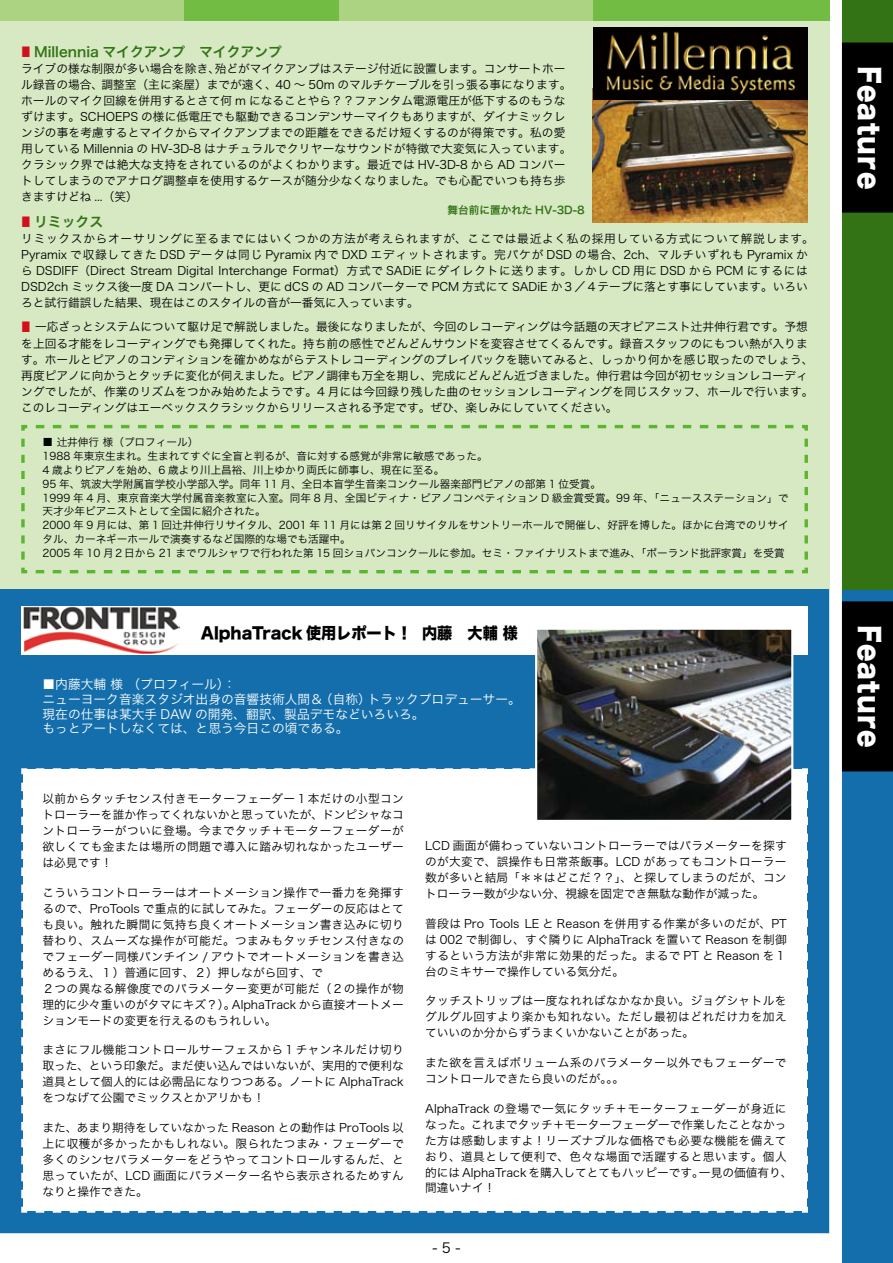
<style>
.page{position:relative;width:893px;height:1263px;background:#fff}
.page>*{position:absolute;margin:0;border:0;box-sizing:border-box;transform-origin:0 0}
.t1{font:28.05px "Hira Kaku Std W8";letter-spacing:.05em;color:#fff;scale:.91 1}
.t2{font:15.9px "Hira Kaku Std W8";color:#000;scale:.95 1}
.t3{font:13.8px "Hira Kaku Pro W6";color:#337316}
.t4{font:13.8px "Hira Kaku Pro W3";color:#000}
.t5{font:12.75px/14.9px "Hira Kaku Pro W3";color:#fff}
.t6{font:11.7px/15.9px "Hira Kaku Pro W3";letter-spacing:.01em;color:#000;text-align:justify}
.t7{font:11.7px/15.9px "Hira Kaku Pro W3";letter-spacing:.03em;color:#000}
.t8{font:10.65px/13.8px "Hira Kaku Pro W3";color:#000}
.t9{font:10.65px "Hira Kaku Pro W6";color:#337316}
.s1{font-family:"Hira Kaku Std W8";color:#d0111b}
.s2{font-family:"Hira Kaku Std W8";font-size:13.8px;color:#d0111b}
</style>
<div class="page">
<div style="left:0;top:589px;width:829px;height:644px;background:#136eab"></div>
<div style="left:0;top:21px;width:829px;height:568px;background:#d7e9c3"></div>
<svg style="left:20px;top:766px;width:790px;height:448px"></svg>
<div style="left:21px;top:606px;width:787px;height:49px;background:#fff"></div>
<svg style="left:842px;top:0;width:51px;height:1263px"></svg>
<img style="left:538px;top:631px;width:252px;height:188px">
<div style="left:535px;top:628px;width:258px;height:194px;border:2px solid #fff"></div>
<div style="left:0;top:0;width:256px;height:21px;background:#abd381"></div>
<div style="left:184px;top:0;width:235px;height:21px;background:#73bc44"></div>
<div style="left:339px;top:0;width:336px;height:21px;background:#abd381"></div>
<div style="left:593px;top:0;width:236px;height:21px;background:#73bc44"></div>
<svg style="left:21px;top:424px;width:787px;height:150px"></svg>
<img style="left:593px;top:100px;width:215px;height:123px">
<img style="left:24px;top:606px;width:155px;height:48px">
<img style="left:593px;top:28px;width:215px;height:72px">
<p class="t3" style="left:21px;top:39px;width:262px"><span class="s1">■</span> Millennia マイクアンプ　マイクアンプ</p>
<p class="t6" style="left:21px;top:60px;width:552px;text-align:left">ライブの様な制限が多い場合を除き、殆どがマイクアンプはステージ付近に設置します。コンサートホール録音の場合、調整室（主に楽屋）までが遠く、40 〜 50m のマルチケーブルを引っ張る事になります。ホールのマイク回線を併用するとさて何 m になることやら？？ファンタム電源電圧が低下するのもうなずけます。SCHOEPS の様に低電圧でも駆動できるコンデンサーマイクもありますが、ダイナミックレンジの事を考慮するとマイクからマイクアンプまでの距離をできるだけ短くするのが得策です。私の愛用している Millennia の HV-3D-8 はナチュラルでクリヤーなサウンドが特徴で大変気に入っています。クラシック界では絶大な支持をされているのがよくわかります。最近では HV-3D-8 から AD コンバートしてしまうのでアナログ調整卓を使用するケースが随分少なくなりました。でも心配でいつも持ち歩きますけどね ...（笑）</p>
<p class="t9" style="left:448px;top:201px;width:139px">舞台前に置かれた HV-3D-8</p>
<p class="t3" style="left:21px;top:209px;width:83px"><span class="s1">■</span> リミックス</p>
<p class="t6" style="left:21px;top:230px;width:794px;text-align:left">リミックスからオーサリングに至るまでにはいくつかの方法が考えられますが、ここでは最近よく私の採用している方式について解説します。Pyramix で収録してきた DSD データは同じ Pyramix 内で DXD エディットされます。完パケが DSD の場合、2ch、マルチいずれも Pyramix から DSDIFF（Direct Stream Digital Interchange Format）方式で SADiE にダイレクトに送ります。しかし CD 用に DSD から PCM にするにはDSD2ch ミックス後一度 DA コンバートし、更に dCS の AD コンバーターで PCM 方式にて SADiE か３／４テープに落とす事にしています。いろいろと試行錯誤した結果、現在はこのスタイルの音が一番気に入っています。</p>
<p class="t6" style="left:21px;top:318px;width:794px;text-align:left"><span class="s2">■</span> 一応ざっとシステムについて駆け足で解説しました。最後になりましたが、今回のレコーディングは今話題の天才ピアニスト辻井伸行君です。予想を上回る才能をレコーディングでも発揮してくれた。持ち前の感性でどんどんサウンドを変容させてくるんです。録音スタッフのにもつい熱が入ります。ホールとピアノのコンディションを確かめながらテストレコーディングのプレイバックを聴いてみると、しっかり何かを感じ取ったのでしょう、再度ピアノに向かうとタッチに変化が伺えました。ピアノ調律も万全を期し、完成にどんどん近づきました。伸行君は今回が初セッションレコーディングでしたが、作業のリズムをつかみ始めたようです。4 月には今回録り残した曲のセッションレコーディングを同じスタッフ、ホールで行います。このレコーディングはエーベックスクラシックからリリースされる予定です。ぜひ、楽しみにしていてください。</p>
<p class="t8" style="left:43px;top:435px;width:748px">■ 辻井伸行 様（プロフィール）<br>1988 年東京生まれ。生まれてすぐに全盲と判るが、音に対する感覚が非常に敏感であった。<br>4 歳よりピアノを始め、6 歳より川上昌裕、川上ゆかり両氏に師事し、現在に至る。<br>95 年、筑波大学附属盲学校小学部入学。同年 11 月、全日本盲学生音楽コンクール器楽部門ピアノの部第 1 位受賞。<br>1999 年 4 月、東京音楽大学付属音楽教室に入室。同年 8 月、全国ピティナ・ピアノコンペティション D 級金賞受賞。99 年、「ニュースステーション」で天才少年ピアニストとして全国に紹介された。<br>2000 年 9 月には、第 1 回辻井伸行リサイタル、2001 年 11 月には第 2 回リサイタルをサントリーホールで開催し、好評を博した。ほかに台湾でのリサイタル、カーネギーホールで演奏するなど国際的な場でも活躍中。<br>2005 年 10 月２日から 21 までワルシャワで行われた第 15 回ショパンコンクールに参加。セミ・ファイナリストまで進み、「ポーランド批評家賞」を受賞</p>
<h1 class="t1" style="left:885px;top:66px;width:137px;rotate:90deg">Feature</h1>
<h2 class="t2" style="left:201px;top:624px;width:335px">AlphaTrack 使用レポート！ 内藤　大輔 様</h2>
<h1 class="t1" style="left:885px;top:625px;width:137px;rotate:90deg">Feature</h1>
<p class="t5" style="left:43px;top:676px;width:480px">■内藤大輔 様 （プロフィール）：<br>ニューヨーク音楽スタジオ出身の音響技術人間＆（自称）トラックプロデューサー。現在の仕事は某大手 DAW の開発、翻訳、製品デモなどいろいろ。<br>もっとアートしなくては、と思う今日この頃である。</p>
<p class="t6" style="left:43px;top:790px;width:363px">以前からタッチセンス付きモーターフェーダー１本だけの小型コントローラーを誰か作ってくれないかと思っていたが、ドンピシャなコントローラーがついに登場。今までタッチ＋モーターフェーダーが欲しくても金または場所の問題で導入に踏み切れなかったユーザーは必見です！</p>
<p class="t7" style="left:43px;top:884px;width:363px">こういうコントローラーはオートメーション操作で一番力を発揮するので、ProTools で重点的に試してみた。フェーダーの反応はとても良い。触れた瞬間に気持ち良くオートメーション書き込みに切り替わり、スムーズな操作が可能だ。つまみもタッチセンス付きなのでフェーダー同様パンチイン / アウトでオートメーションを書き込めるうえ、１）普通に回す、２）押しながら回す、で<br>２つの異なる解像度でのパラメーター変更が可能だ（２の操作が物理的に少々重いのがタマにキズ？）。AlphaTrack から直接オートメーションモードの変更を行えるのもうれしい。</p>
<p class="t6" style="left:43px;top:1041px;width:363px">まさにフル機能コントロールサーフェスから１チャンネルだけ切り取った、という印象だ。まだ使い込んではいないが、実用的で便利な道具として個人的には必需品になりつつある。ノートに AlphaTrackをつなげて公園でミックスとかアリかも！</p>
<p class="t6" style="left:43px;top:1119px;width:363px">また、あまり期待をしていなかった Reason との動作は ProTools 以上に収穫が多かったかもしれない。限られたつまみ・フェーダーで多くのシンセパラメーターをどうやってコントロールするんだ、と思っていたが、LCD 画面にパラメーター名やら表示されるためすんなりと操作できた。</p>
<p class="t6" style="left:425px;top:837px;width:363px">LCD 画面が備わっていないコントローラーではパラメーターを探すのが大変で、誤操作も日常茶飯事。LCD があってもコントローラー数が多いと結局「＊＊はどこだ？？」、と探してしまうのだが、コントローラー数が少ない分、視線を固定でき無駄な動作が減った。</p>
<p class="t6" style="left:425px;top:914px;width:363px">普段は Pro Tools LE と Reason を併用する作業が多いのだが、PTは 002 で制御し、すぐ隣りに AlphaTrack を置いて Reason を制御するという方法が非常に効果的だった。まるで PT と Reason を１台のミキサーで操作している気分だ。</p>
<p class="t6" style="left:425px;top:992px;width:363px">タッチストリップは一度なれればなかなか良い。ジョグシャトルをグルグル回すより楽かも知れない。ただし最初はどれだけ力を加えていいのか分からずうまくいかないことがあった。</p>
<p class="t7" style="left:425px;top:1054px;width:363px">また欲を言えばボリューム系のパラメーター以外でもフェーダーでコントロールできたら良いのだが。。。</p>
<p class="t7" style="left:425px;top:1099px;width:369px">AlphaTrack の登場で一気にタッチ＋モーターフェーダーが身近になった。これまでタッチ＋モーターフェーダーで作業したことなかった方は感動しますよ！リーズナブルな価格でも必要な機能を備えており、道具として便利で、色々な場面で活躍すると思います。個人的にはAlphaTrackを購入してとてもハッピーです。一見の価値有り、間違いナイ！</p>
<p class="t4" style="left:432px;top:1236px;width:30px">- -</p>
</div>
